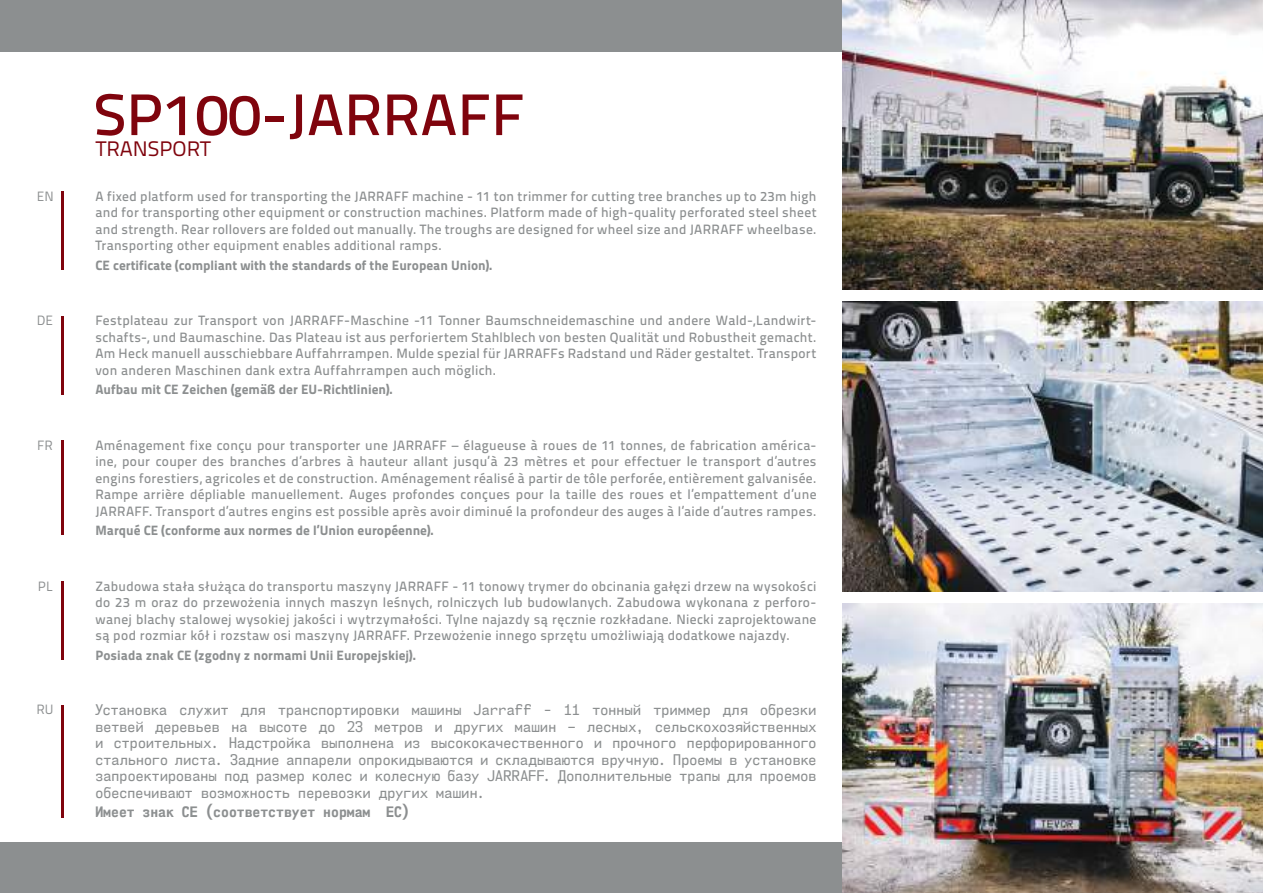
<style>
.page{position:relative;width:1263px;height:893px;background:#8c8f90}
.page>*{position:absolute;margin:0;border:0;box-sizing:border-box;transform-origin:0 0}
.t1{font:58.5px "Titillium Text 22 L 600 wt";color:#7f040d;scale:1.05 1}
.t2{font:21px "Titillium Text 22 L 400 wt";color:#7f040d}
.t3{font:13.5px/16.5px "Titillium Text 22 L 600 wt";letter-spacing:.025em;color:#8c8f90;text-align:justify}
.t4{font:13.5px/16.5px "NK57 Monospace Sc Rg";letter-spacing:.015em;color:#8c8f90;text-align:justify}
.t5{font:13.5px "Titillium Maps 29 L 999 wt";color:#8c8f90}
.t6{font:700 13.5px "NK57 Monospace Sc Rg";color:#8c8f90}
.t7{font:13.5px "Titillium Maps 29 L 400 wt";color:#8c8f90}
</style>
<div class="page">
<div style="left:0;top:52px;width:1263px;height:789px;background:#fff"></div>
<img style="left:842px;top:0;width:421px;height:289px">
<img style="left:842px;top:302px;width:421px;height:289px">
<img style="left:842px;top:604px;width:421px;height:289px">
<hr style="left:61px;top:191px;width:2px;height:79px;background:#7f040d">
<hr style="left:61px;top:316px;width:2px;height:78px;background:#7f040d">
<hr style="left:61px;top:440px;width:2px;height:95px;background:#7f040d">
<hr style="left:61px;top:581px;width:2px;height:79px;background:#7f040d">
<hr style="left:61px;top:705px;width:2px;height:112px;background:#7f040d">
<h1 class="t1" style="left:94px;top:70px;width:412px">SP100-JARRAFF</h1>
<h2 class="t2" style="left:96px;top:133px;width:117px">TRANSPORT</h2>
<p class="t7" style="left:37px;top:186px;width:18px">EN</p>
<p class="t3" style="left:95px;top:187px;width:723px">A fixed platform used for transporting the JARRAFF machine - 11 ton trimmer for cutting tree branches up to 23m high and for transporting other equipment or construction machines. Platform made of high-quality perforated steel sheet and strength. Rear rollovers are folded out manually. The troughs are designed for wheel size and JARRAFF wheelbase.<br>Transporting other equipment enables additional ramps.</p>
<p class="t5" style="left:95px;top:254px;width:399px">CE certificate (compliant with the standards of the European Union).</p>
<p class="t7" style="left:37px;top:310px;width:18px">DE</p>
<p class="t3" style="left:95px;top:311px;width:722px">Festplateau zur Transport von JARRAFF-Maschine -11 Tonner Baumschneidemaschine und andere Wald-,Landwirt&shy;schafts-, und Baumaschine. Das Plateau ist aus perforiertem Stahlblech von besten Qualität und Robustheit gemacht.<br>Am Heck manuell ausschiebbare Auffahrrampen. Mulde spezial für JARRAFFs Radstand und Räder gestaltet. Transport von anderen Maschinen dank extra Auffahrrampen auch möglich.</p>
<p class="t5" style="left:95px;top:379px;width:299px">Aufbau mit CE Zeichen (gemäß der EU-Richtlinien).</p>
<p class="t7" style="left:37px;top:435px;width:17px">FR</p>
<p class="t3" style="left:95px;top:436px;width:723px">Aménagement fixe conçu pour transporter une JARRAFF – élagueuse à roues de 11 tonnes, de fabrication américa&shy;ine, pour couper des branches d’arbres à hauteur allant jusqu’à 23 mètres et pour effectuer le transport d’autres engins forestiers, agricoles et de construction. Aménagement réalisé à partir de tôle perforée, entièrement galvanisée.<br>Rampe arrière dépliable manuellement. Auges profondes conçues pour la taille des roues et l’empattement d’une JARRAFF. Transport d’autres engins est possible après avoir diminué la profondeur des auges à l’aide d’autres rampes.</p>
<p class="t5" style="left:95px;top:520px;width:340px">Marqué CE (conforme aux normes de l’Union européenne).</p>
<p class="t7" style="left:38px;top:576px;width:17px">PL</p>
<p class="t3" style="left:95px;top:577px;width:722px">Zabudowa stała służąca do transportu maszyny JARRAFF - 11 tonowy trymer do obcinania gałęzi drzew na wysokości do 23 m oraz do przewożenia innych maszyn leśnych, rolniczych lub budowlanych. Zabudowa wykonana z perforo&shy;wanej blachy stalowej wysokiej jakości i wytrzymałości. Tylne najazdy są ręcznie rozkładane. Niecki zaprojektowane są pod rozmiar kół i rozstaw osi maszyny JARRAFF. Przewożenie innego sprzętu umożliwiają dodatkowe najazdy.</p>
<p class="t5" style="left:95px;top:644px;width:322px">Posiada znak CE (zgodny z normami Unii Europejskiej).</p>
<p class="t7" style="left:36px;top:699px;width:19px">RU</p>
<p class="t4" style="left:95px;top:702px;width:722px">Установка служит для транспортировки машины Jarraff - 11 тонный триммер для обрезки ветвей деревьев на высоте до 23 метров и других машин – лесных, сельскохозяйственных и строительных. Надстройка выполнена из высококачественного и прочного перфорированного стального листа. Задние аппарели опрокидываются и складываются вручную. Проемы в установке запроектированы под размер колес и колесную базу JARRAFF. Дополнительные трапы для проемов обеспечивают возможность перевозки других машин.</p>
<p class="t6" style="left:95px;top:804px;width:316px">Имеет знак CE (соответствует нормам ЕС)</p>
</div>
